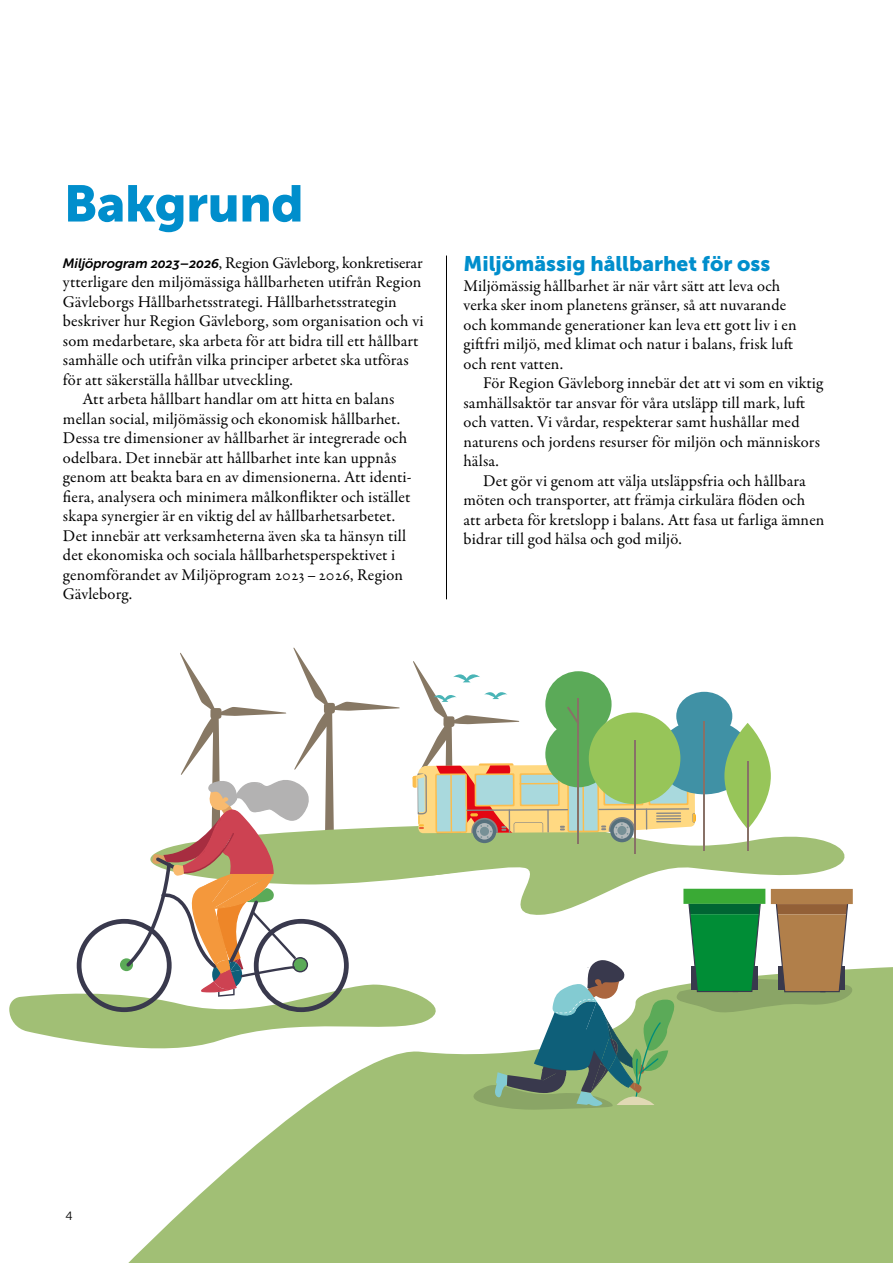
<style>
.page{position:relative;width:893px;height:1263px;background:#fff}
.page>*{position:absolute;margin:0;border:0;box-sizing:border-box;transform-origin:0 0}
.H1_Rubrik{font:51px "Museo Sans 900";letter-spacing:-.01em;color:#008ecc}
.H2_Rubrik{font:21px "Museo Sans 900";color:#008ecc}
.P_Bröd_med_indrag{font:16.5px/19.5px "Garamond Premr Pro";letter-spacing:.01em;color:#000}
.P_Bröd_första{font:16.5px/19.5px "Garamond Premr Pro";letter-spacing:.01em;color:#000}
.t1{font:12px "Museo Sans 300";color:#000}
.s1{font-family:"Museo Sans 700";font-style:italic;font-size:13.5px}
</style>
<div class="page">
<hr style="left:446px;top:256px;width:1px;height:343px;background:#000">
<svg style="left:128px;top:967px;width:765px;height:296px;fill:#a1bf75"></svg>
<svg style="left:9px;top:647px;width:853px;height:463px"></svg>
<h1 class="H1_Rubrik" style="left:64px;top:175px;width:241px">Bakgrund</h1>
<p class="P_Bröd_första" style="left:63px;top:253px;width:362px"><span class="s1">Miljöprogram 2023 – 2026</span>, Region Gävleborg, konkretiserar ytterligare den miljömässiga hållbarheten utifrån Region Gävleborgs Hållbarhetsstrategi. Hållbarhetsstrategin beskriver hur Region Gävleborg, som organisation och vi som medarbetare, ska arbeta för att bidra till ett hållbart samhälle och utifrån vilka principer arbetet ska utföras för att säkerställa hållbar utveckling.</p>
<p class="P_Bröd_med_indrag" style="left:63px;top:389px;width:350px;text-indent:20px">Att arbeta hållbart handlar om att hitta en balans mellan social, miljömässig och ekonomisk hållbarhet.<br>Dessa tre dimensioner av hållbarhet är integrerade och odelbara. Det innebär att hållbarhet inte kan uppnås genom att beakta bara en av dimensionerna. Att identi&shy;fiera, analysera och minimera målkonflikter och istället skapa synergier är en viktig del av hållbarhetsarbetet.<br>Det innebär att verksamheterna även ska ta hänsyn till det ekonomiska och sociala hållbarhetsperspektivet i genomförandet av Miljöprogram 2023 – 2026, Region Gävleborg.</p>
<h2 class="H2_Rubrik" style="left:463px;top:252px;width:308px">Miljömässig hållbarhet för oss</h2>
<p class="P_Bröd_första" style="left:463px;top:276px;width:335px">Miljömässig hållbarhet är när vårt sätt att leva och verka sker inom planetens gränser, så att nuvarande och kommande generationer kan leva ett gott liv i en giftfri miljö, med klimat och natur i balans, frisk luft och rent vatten.</p>
<p class="P_Bröd_med_indrag" style="left:463px;top:374px;width:361px;text-indent:20px">För Region Gävleborg innebär det att vi som en viktig samhällsaktör tar ansvar för våra utsläpp till mark, luft och vatten. Vi vårdar, respekterar samt hushållar med naturens och jordens resurser för miljön och människors hälsa.</p>
<p class="P_Bröd_med_indrag" style="left:463px;top:471px;width:362px;text-indent:20px">Det gör vi genom att välja utsläppsfria och hållbara möten och transporter, att främja cirkulära flöden och att arbeta för kretslopp i balans. Att fasa ut farliga ämnen bidrar till god hälsa och god miljö.</p>
<p class="t1" style="left:65px;top:1210px;width:9px">4</p>
</div>
